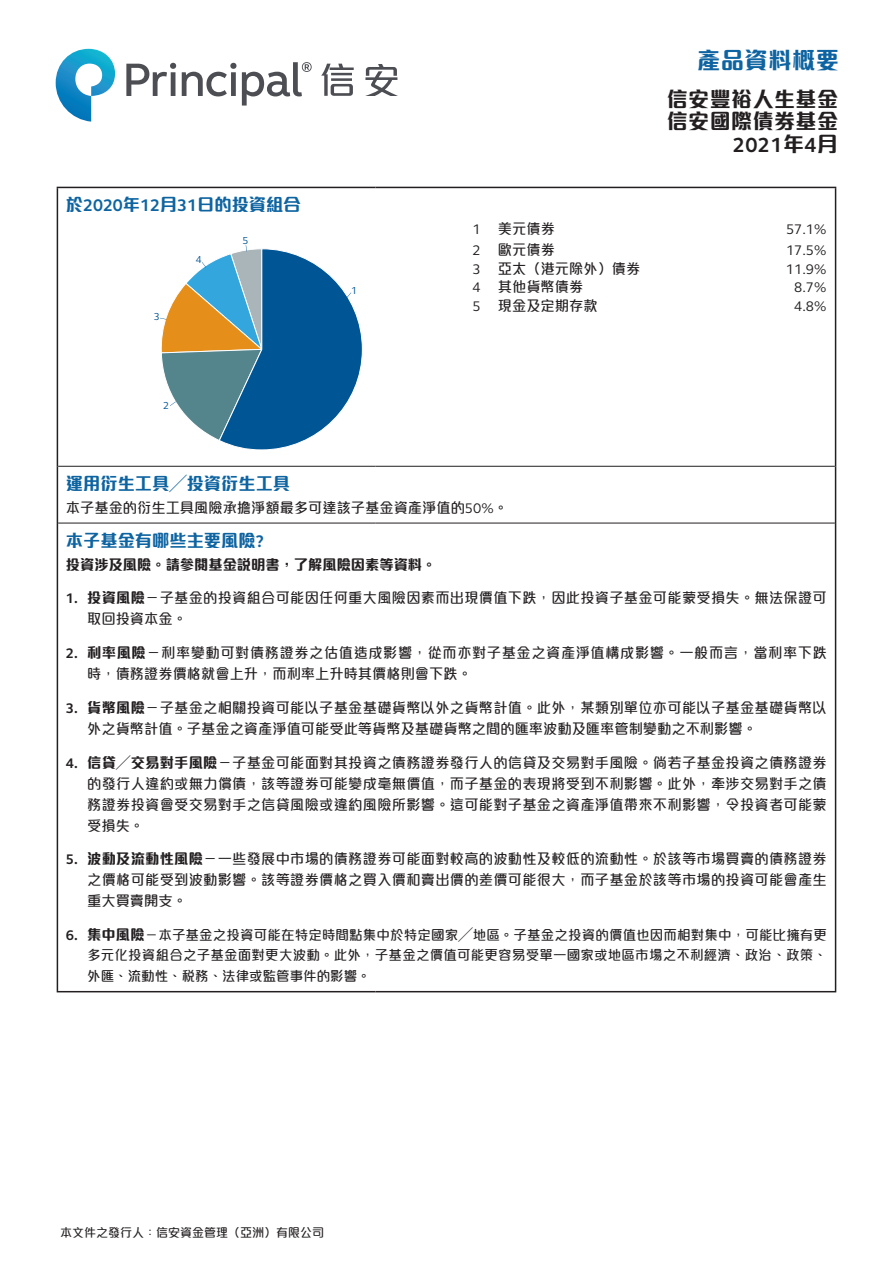
<style>
.page{position:relative;width:893px;height:1263px;background:#fff}
.page>*{position:absolute;margin:0;border:0;box-sizing:border-box;transform-origin:0 0}
.t1{font:800 23.25px "M Elle HK";letter-spacing:.02em;color:#0e64a1}
.t2{font:800 21px/22.5px "M Elle HK";letter-spacing:.02em;color:#231f20}
.t3{font:700 21px "FS Elliot Pro";color:#231f20}
.t4{font:800 17.25px "M Elle HK";color:#0e64a1}
.t5{font:500 14.25px/21px "M Elle HK";letter-spacing:.02em;color:#231f20;text-align:justify}
.t6{font:500 14.25px/21px "M Elle HK";color:#231f20}
.t7{font:500 14.25px/21px "M Elle HK";letter-spacing:.04em;color:#231f20}
.t8{font:800 14.25px "M Elle HK";color:#231f20}
.t9{font:14.25px "FS Elliot Pro";color:#231f20}
.t10{font:500 13.5px/20.9px "M Elle HK";letter-spacing:.015em;color:#231f20;text-align:justify}
.t11{font:500 12px "M Elle HK";color:#231f20}
.t12{font:10.35px "FS Elliot Pro";color:#005595}
.s1{font-family:"FS Elliot Pro";font-weight:700}
.s2{font-family:"M Elle HK";font-weight:800}
.s3{font-family:"FS Elliot Pro";font-weight:400}
.s4{font-weight:800}
.s5{font-family:"FS Elliot Pro";font-weight:700;font-size:14.25px}
.s6{font-weight:800;font-size:14.25px}
</style>
<div class="page">
<svg style="left:56px;top:49px;width:59px;height:73px"></svg>
<svg style="left:126px;top:62px;width:186px;height:44px"></svg>
<svg style="left:321px;top:64px;width:33px;height:32px"></svg>
<svg style="left:365px;top:64px;width:33px;height:32px"></svg>
<hr style="left:57px;top:188px;width:1px;height:278px;background:#231f20">
<hr style="left:835px;top:188px;width:1px;height:278px;background:#231f20">
<hr style="left:57px;top:466px;width:1px;height:57px;background:#231f20">
<hr style="left:835px;top:466px;width:1px;height:57px;background:#231f20">
<hr style="left:57px;top:523px;width:1px;height:468px;background:#231f20">
<hr style="left:835px;top:523px;width:1px;height:468px;background:#231f20">
<hr style="left:58px;top:466px;width:317px;height:1px;background:#231f20">
<hr style="left:375px;top:466px;width:460px;height:1px;background:#231f20">
<hr style="left:58px;top:523px;width:317px;height:1px;background:#231f20">
<hr style="left:375px;top:523px;width:460px;height:1px;background:#231f20">
<hr style="left:57px;top:187px;width:318px;height:1px;background:#231f20">
<hr style="left:375px;top:187px;width:461px;height:1px;background:#231f20">
<hr style="left:57px;top:991px;width:318px;height:1px;background:#231f20">
<hr style="left:375px;top:991px;width:461px;height:1px;background:#231f20">
<svg style="left:160px;top:245px;width:203px;height:205px"></svg>
<h1 class="t1" style="left:697px;top:43px;width:144px">產品資料概要</h1>
<p class="t4" style="left:66px;top:192px;width:236px">於<span class="s1">2020</span>年<span class="s1">12</span>月<span class="s1">31</span>日的投資組合</p>
<p class="t12" style="left:242px;top:234px;width:7px">5</p>
<p class="t12" style="left:196px;top:252px;width:7px">4</p>
<p class="t12" style="left:154px;top:309px;width:7px">3</p>
<p class="t12" style="left:163px;top:399px;width:7px">2</p>
<p class="t12" style="left:351px;top:283px;width:7px">1</p>
<h2 class="t2" style="left:667px;top:86px;width:173px">信安豐裕人生基金信安國際債券基金</h2>
<h2 class="t3" style="left:733px;top:130px;width:107px">2021<span class="s2">年</span>4<span class="s2">月</span></h2>
<p class="t5" style="left:472px;top:217px;width:84px"><span class="s3">1</span> 美元債券</p>
<p class="t9" style="left:786px;top:220px;width:42px">57.1%</p>
<p class="t5" style="left:472px;top:238px;width:84px"><span class="s3">2</span> 歐元債劵</p>
<p class="t9" style="left:786px;top:241px;width:42px">17.5%</p>
<p class="t5" style="left:472px;top:257px;width:169px"><span class="s3">3</span> 亞太（港元除外）債券</p>
<p class="t9" style="left:786px;top:259px;width:42px">11.9%</p>
<p class="t5" style="left:472px;top:276px;width:112px"><span class="s3">4</span> 其他貨幣債劵</p>
<p class="t9" style="left:794px;top:278px;width:34px">8.7%</p>
<p class="t6" style="left:472px;top:295px;width:127px"><span class="s3">5</span> 現金及定期存款</p>
<p class="t9" style="left:794px;top:297px;width:34px">4.8%</p>
<p class="t4" style="left:66px;top:471px;width:226px">運用衍生工具╱投資衍生工具</p>
<p class="t6" style="left:66px;top:496px;width:443px">本子基金的衍生工具風險承擔淨額最多可達該子基金資產淨值的<span class="s3">50%</span>。</p>
<p class="t4" style="left:66px;top:528px;width:199px">本子基金有哪些主要風險<span class="s1">?</span></p>
<p class="t8" style="left:66px;top:554px;width:372px">投資涉及風險。請參閱基金說明書，了解風險因素等資料。</p>
<p class="t5" style="left:87px;top:587px;width:741px;text-indent:-21px"><span class="s1">1.</span> <span class="s4">投資風險</span>－子基金的投資組合可能因任何重大風險因素而出現價值下跌，因此投資子基金可能蒙受損失。無法保證可取回投資本金。</p>
<p class="t7" style="left:87px;top:641px;width:741px;text-indent:-21px"><span class="s1">2.</span> <span class="s4">利率風險</span>－利率變動可對債務證券之估值造成影響，從而亦對子基金之資產淨值構成影響。一般而言，當利率下跌時，債務證券價格就會上升，而利率上升時其價格則會下跌。</p>
<p class="t6" style="left:87px;top:696px;width:741px;text-indent:-21px"><span class="s1">3.</span> <span class="s4">貨幣風險</span>－子基金之相關投資可能以子基金基礎貨幣以外之貨幣計值。此外，某類別單位亦可能以子基金基礎貨幣以外之貨幣計值。子基金之資產淨值可能受此等貨幣及基礎貨幣之間的匯率波動及匯率管制變動之不利影響。</p>
<p class="t5" style="left:87px;top:751px;width:741px;text-indent:-21px"><span class="s1">4.</span> <span class="s4">信貸╱交易對手風險</span>－子基金可能面對其投資之債務證券發行人的信貸及交易對手風險。倘若子基金投資之債務證券的發行人違約或無力償債，該等證券可能變成毫無價值，而子基金的表現將受到不利影響。此外，牽涉交易對手之債務證券投資會受交易對手之信貸風險或違約風險所影響。這可能對子基金之資產淨值帶來不利影響，令投資者可能蒙受損失。</p>
<p class="t5" style="left:87px;top:848px;width:741px;text-indent:-21px"><span class="s1">5.</span> <span class="s4">波動及流動性風險</span>－一些發展中市場的債務證券可能面對較高的波動性及較低的流動性。於該等市場買賣的債務證券之價格可能受到波動影響。該等證券價格之買入價和賣出價的差價可能很大，而子基金於該等市場的投資可能會產生重大買賣開支。</p>
<p class="t10" style="left:87px;top:923px;width:741px;text-indent:-21px"><span class="s5">6.</span> <span class="s6">集中風險</span>－本子基金之投資可能在特定時間點集中於特定國家<span class="s6">╱</span>地區。子基金之投資的價值也因而相對集中，可能比擁有更多元化投資組合之子基金面對更大波動。此外，子基金之價值可能更容易受單一國家或地區市場之不利經濟、政治、政策、外匯、流動性、稅務、法律或監管事件的影響。</p>
<p class="t11" style="left:60px;top:1224px;width:265px">本文件之發行人：信安資金管理（亞洲）有限公司</p>
</div>
